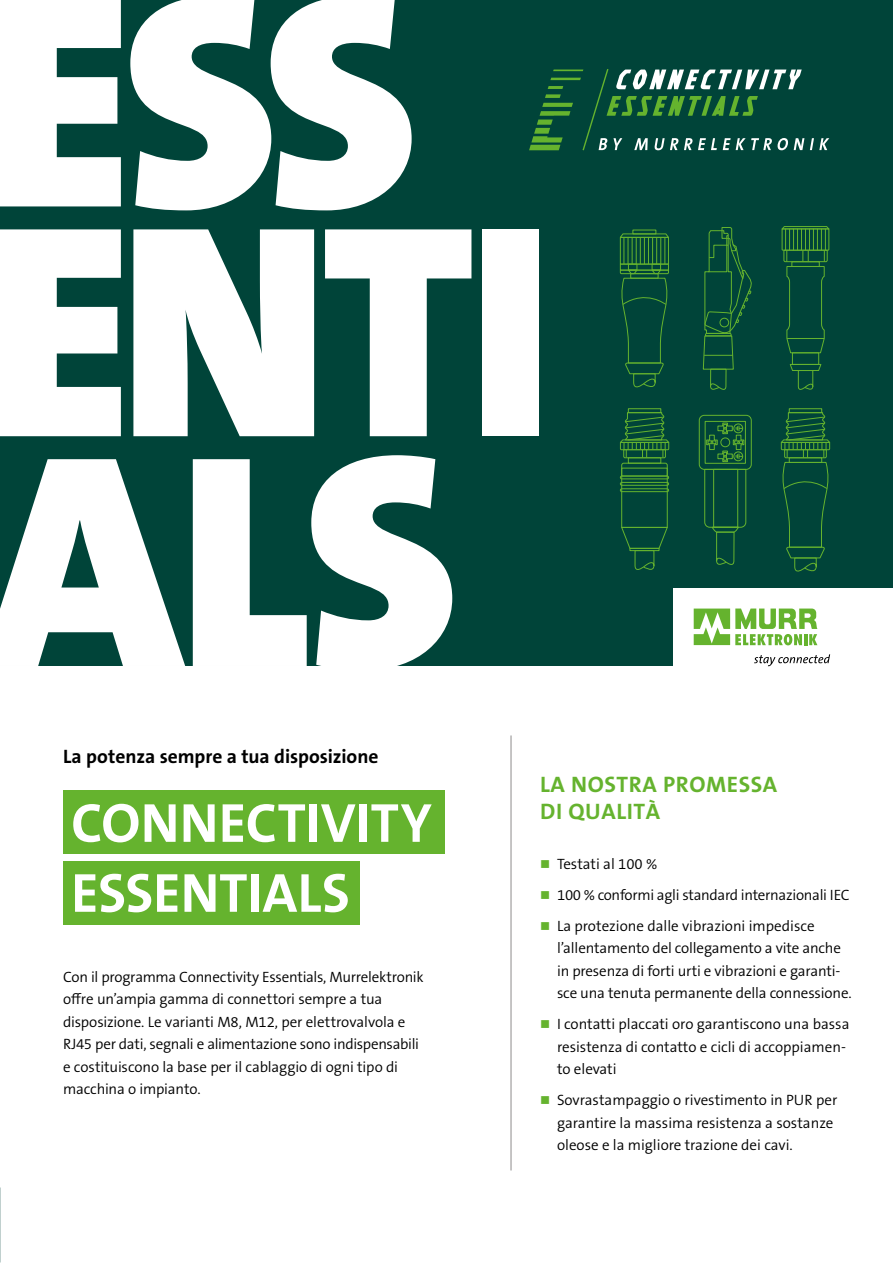
<style>
.page{position:relative;width:893px;height:1263px;background:#fff}
.page>*{position:absolute;margin:0;border:0;box-sizing:border-box;transform-origin:0 0}
.t1{font:900 306.3px/229.8px "The Sans B Plus W9";letter-spacing:-.025em;color:#fff}
.t2{font:700 55.5px "The Sans B Plus W7";color:#fff}
.t3{font:700 22.5px/27px "The Sans B Plus W7";letter-spacing:.025em;color:#65b32e}
.t4{font:700 19.5px "The Sans B Plus W7";letter-spacing:-.005em;color:#000}
.t5{font:300 15px/22.5px "The Sans B Plus W4";letter-spacing:-.01em;color:#000}
</style>
<div class="page">
<div style="left:0;top:0;width:893px;height:665px;background:#004439"></div>
<svg style="left:702px;top:227px;width:50px;height:163px"></svg>
<div style="left:719px;top:318px;width:10px;height:9px;border:1px solid #65b32e;border-radius:50%"></div>
<div style="left:632px;top:230px;width:24px;height:4px;border:1px solid #65b32e"></div>
<svg style="left:619px;top:233px;width:50px;height:155px"></svg>
<div style="left:628px;top:408px;width:33px;height:5px;border:1px solid #65b32e"></div>
<svg style="left:619px;top:412px;width:51px;height:158px"></svg>
<div style="left:792px;top:352px;width:27px;height:13px;border:1px solid #65b32e"></div>
<svg style="left:789px;top:363px;width:33px;height:27px"></svg>
<svg style="left:781px;top:226px;width:49px;height:128px"></svg>
<div style="left:699px;top:415px;width:53px;height:55px;border:1px solid #65b32e;border-radius:5px"></div>
<div style="left:705px;top:421px;width:41px;height:43px;border:1px solid #65b32e"></div>
<svg style="left:706px;top:422px;width:39px;height:40px"></svg>
<svg style="left:704px;top:468px;width:43px;height:97px"></svg>
<div style="left:789px;top:408px;width:33px;height:5px;border:1px solid #65b32e"></div>
<svg style="left:780px;top:412px;width:51px;height:160px"></svg>
<div style="left:673px;top:588px;width:220px;height:89px;background:#fff"></div>
<svg style="left:694px;top:608px;width:123px;height:37px"></svg>
<svg style="left:754px;top:654px;width:76px;height:12px"></svg>
<div style="left:63px;top:790px;width:382px;height:64px;background:#65b32e"></div>
<div style="left:63px;top:861px;width:296px;height:64px;background:#65b32e"></div>
<hr style="left:510px;top:735px;width:2px;height:435px;background:#b3b2b2">
<svg style="left:529px;top:69px;width:300px;height:81px"></svg>
<h1 class="t1" style="left:-15px;top:-10px;width:570px">ESS<br>ENTI<br>ALS</h1>
<h3 class="t4" style="left:63px;top:744px;width:317px">La potenza sempre a tua disposizione</h3>
<h2 class="t2" style="left:71px;top:787px;width:362px">CONNECTIVITY</h2>
<h2 class="t2" style="left:71px;top:857px;width:280px">ESSENTIALS</h2>
<p class="t5" style="left:63px;top:965px;width:362px">Con il programma Connectivity Essentials, Murrelektronik offre un’ampia gamma di connettori sempre a tua disposizione. Le varianti M8, M12, per elettrovalvola e RJ45 per dati, segnali e alimentazione sono indispensabili e costituiscono la base per il cablaggio di ogni tipo di macchina o impianto.</p>
<h3 class="t3" style="left:540px;top:771px;width:239px">LA NOSTRA PROMESSA<br>DI QUALITÀ</h3>
<p class="t5" style="left:557px;top:848px;width:294px;line-height:31px">Testati al 100 %<br>100 % conformi agli standard internazionali IEC<br>La protezione dalle vibrazioni impedisce</p>
<p class="t5" style="left:557px;top:937px;width:296px">l’allentamento del collegamento a vite anche in presenza di forti urti e vibrazioni e garanti&shy;sce una tenuta permanente della connessione.</p>
<p class="t5" style="left:557px;top:1013px;width:294px">I contatti placcati oro garantiscono una bassa resistenza di contatto e cicli di accoppiamen&shy;to elevati</p>
<p class="t5" style="left:557px;top:1089px;width:282px">Sovrastampaggio o rivestimento in PUR per garantire la massima resistenza a sostanze oleose e la migliore trazione dei cavi.</p>
</div>
